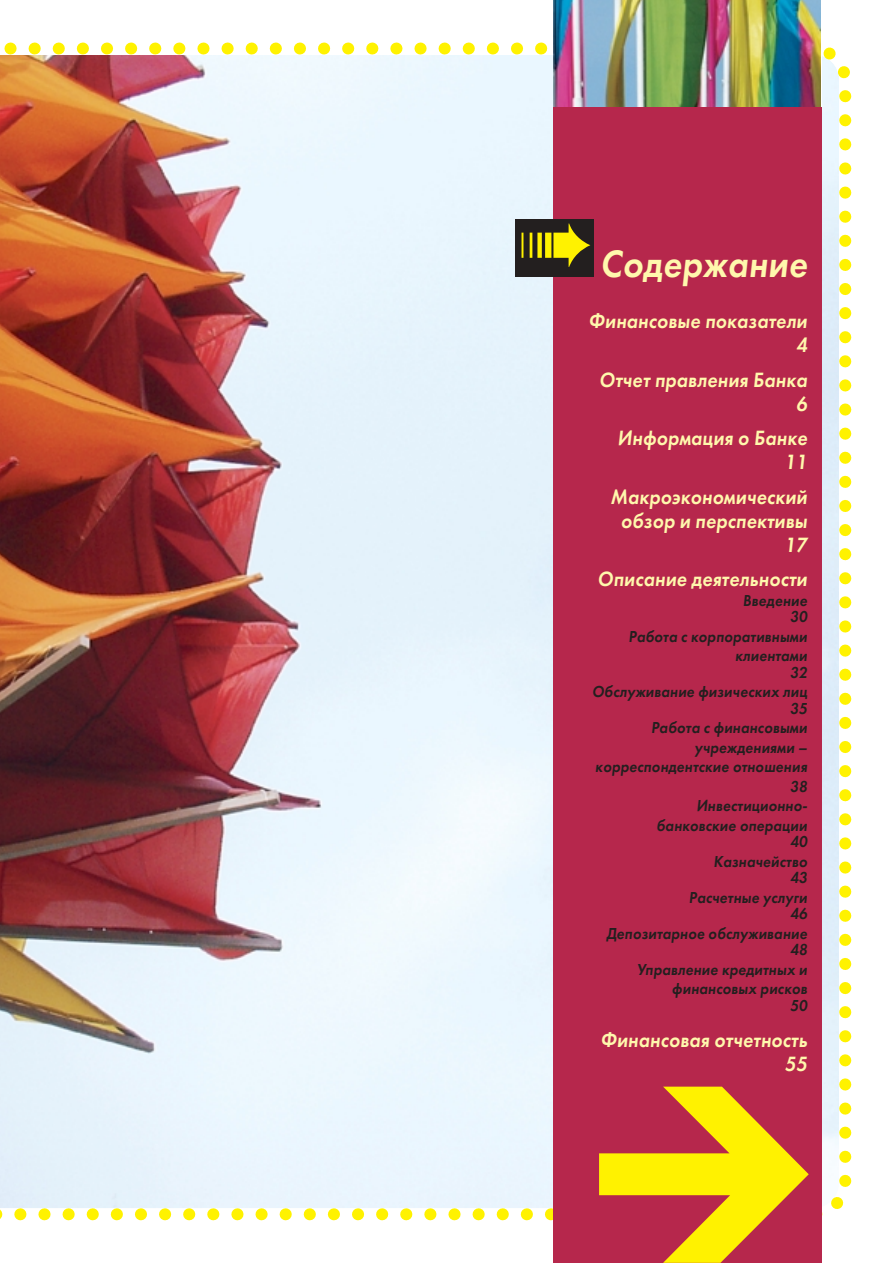
<style>
.page{position:relative;width:893px;height:1263px;background:#fff}
.page>*{position:absolute;margin:0;border:0;box-sizing:border-box;transform-origin:0 0}
.t1{font:italic 39.6px "Futura Demi C";letter-spacing:.01em;color:#fff8ad;scale:.91 1}
.t2{font:italic 21.45px/24px "Futura Demi C";letter-spacing:.01em;color:#fff8ad;text-align:right;scale:.91 1}
.t3{font:italic 16.5px/19.5px "Futura Demi C";letter-spacing:.01em;color:#231f1f;text-align:right;scale:.91 1}
</style>
<div class="page">
<img style="left:0;top:42px;width:852px;height:1186px">
<div style="left:553px;top:106px;width:268px;height:1157px;background:#b6274c"></div>
<svg style="left:599px;top:1087px;width:209px;height:176px"></svg>
<img style="left:553px;top:0;width:267px;height:106px">
<div style="left:515px;top:219px;width:79px;height:58px;background:#231f1f"></div>
<svg style="left:521px;top:224px;width:69px;height:43px"></svg>
<h1 class="t1" style="left:600px;top:249px;width:229px">Содержание</h1>
<h2 class="t2" style="left:588px;top:311px;width:242px">Финансовые показатели<br>4</h2>
<h2 class="t2" style="left:599px;top:369px;width:230px">Отчет правления Банка<br>6</h2>
<h2 class="t2" style="left:617px;top:428px;width:210px">Информация о Банке<br>11</h2>
<h2 class="t2" style="left:610px;top:486px;width:217px">Макроэкономический обзор и перспективы<br>17</h2>
<h2 class="t2" style="left:597px;top:569px;width:232px">Описание деятельности</h2>
<p class="t3" style="left:742px;top:593px;width:72px;line-height:16.5px">Введение<br>30</p>
<p class="t3" style="left:628px;top:628px;width:198px">Работа с корпоративными клиентами</p>
<p class="t3" style="left:592px;top:664px;width:238px">32<br>Обслуживание физических лиц</p>
<p class="t3" style="left:595px;top:700px;width:234px">35<br>Работа с финансовыми учреждениями – корреспондентские отношения<br>38<br>Инвестиционно-<br>банковские операции</p>
<p class="t3" style="left:713px;top:833px;width:105px">40<br>Казначейство</p>
<p class="t3" style="left:688px;top:869px;width:132px">43<br>Расчетные услуги</p>
<p class="t3" style="left:606px;top:905px;width:222px">46<br>Депозитарное обслуживание</p>
<p class="t3" style="left:637px;top:941px;width:189px">48<br>Управление кредитных и финансовых рисков</p>
<p class="t3" style="left:790px;top:997px;width:20px">50</p>
<h2 class="t2" style="left:600px;top:1029px;width:229px">Финансовая отчетность<br>55</h2>
</div>
